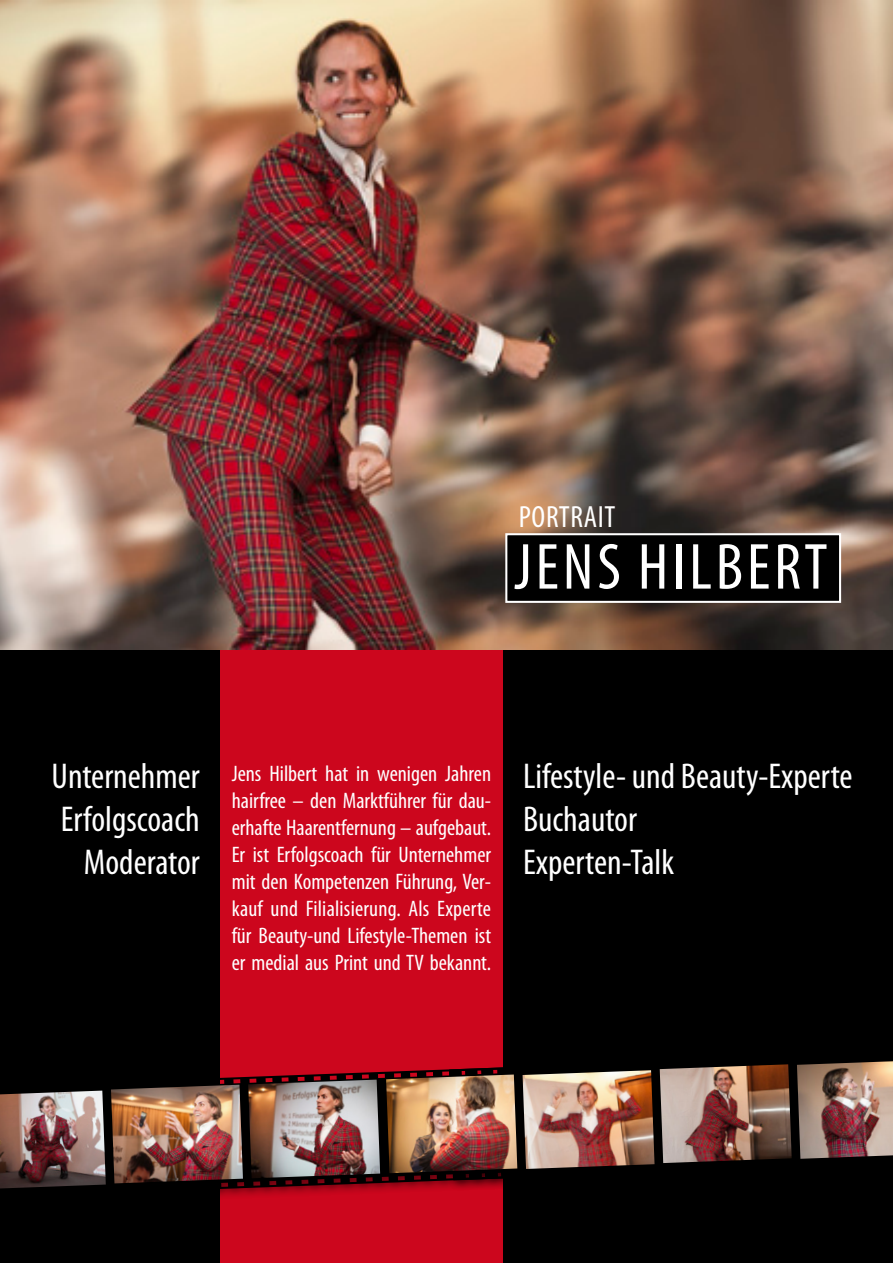
<style>
.page{position:relative;width:893px;height:1263px;background:#fff}
.page>*{position:absolute;margin:0;border:0;box-sizing:border-box;transform-origin:0 0}
.t1{font:condensed 65.7px "Myriad Pro";letter-spacing:.06em;color:#fff}
.t2{font:condensed 36px "Myriad Pro";color:#fff}
.t3{font:condensed 30.75px "Myriad Pro";letter-spacing:.02em;color:#fff}
.t4{font:condensed 22.5px/27px "Myriad Pro";color:#fff;text-align:justify}
</style>
<div class="page">
<div style="left:503px;top:648px;width:390px;height:615px;background:#000"></div>
<div style="left:0;top:648px;width:221px;height:615px;background:#000"></div>
<div style="left:221px;top:648px;width:282px;height:615px;background:#cc061d"></div>
<img style="left:0;top:0;width:893px;height:649px">
<div style="left:506px;top:534px;width:334px;height:68px;background:#000"></div>
<div style="left:505px;top:533px;width:336px;height:70px;border:2px solid #fff"></div>
<svg style="left:220px;top:1053px;width:229px;height:22px"></svg>
<div style="left:0;top:1120px;width:893px;height:89px;background:#000;opacity:.51"></div>
<svg style="left:0;top:1171px;width:893px;height:26px"></svg>
<svg style="left:449px;top:1067px;width:211px;height:8px"></svg>
<div style="left:447px;top:1102px;width:446px;height:89px;background:#000"></div>
<svg style="left:106px;top:1075px;width:549px;height:94px"></svg>
<img style="left:386px;top:1074px;width:131px;height:99px">
<img style="left:523px;top:1070px;width:131px;height:99px">
<img style="left:660px;top:1064px;width:132px;height:99px">
<img style="left:797px;top:1061px;width:96px;height:98px">
<img style="left:0;top:1090px;width:106px;height:98px">
<img style="left:248px;top:1079px;width:132px;height:99px">
<img style="left:111px;top:1085px;width:132px;height:98px">
<p class="t3" style="left:519px;top:498px;width:98px">PORTRAIT</p>
<p class="t1" style="left:514px;top:527px;width:315px">JENS HILBERT</p>
<p class="t2" style="left:52px;top:754px;width:150px">Unternehmer</p>
<p class="t2" style="left:61px;top:797px;width:140px">Erfolgscoach</p>
<p class="t2" style="left:84px;top:840px;width:117px">Moderator</p>
<p class="t4" style="left:232px;top:760px;width:261px">Jens Hilbert hat in wenigen Jahren hairfree – den Marktführer für dau&shy;erhafte Haarentfernung – aufgebaut.<br>Er ist Erfolgscoach für Unternehmer mit den Kompetenzen Führung, Ver&shy;kauf und Filialisierung. Als Experte für Beauty-und Lifestyle-Themen ist er medial aus Print und TV bekannt.</p>
<p class="t2" style="left:523px;top:754px;width:331px">Lifestyle- und Beauty-Experte</p>
<p class="t2" style="left:523px;top:797px;width:115px">Buchautor</p>
<p class="t2" style="left:523px;top:840px;width:153px">Experten-Talk</p>
</div>
